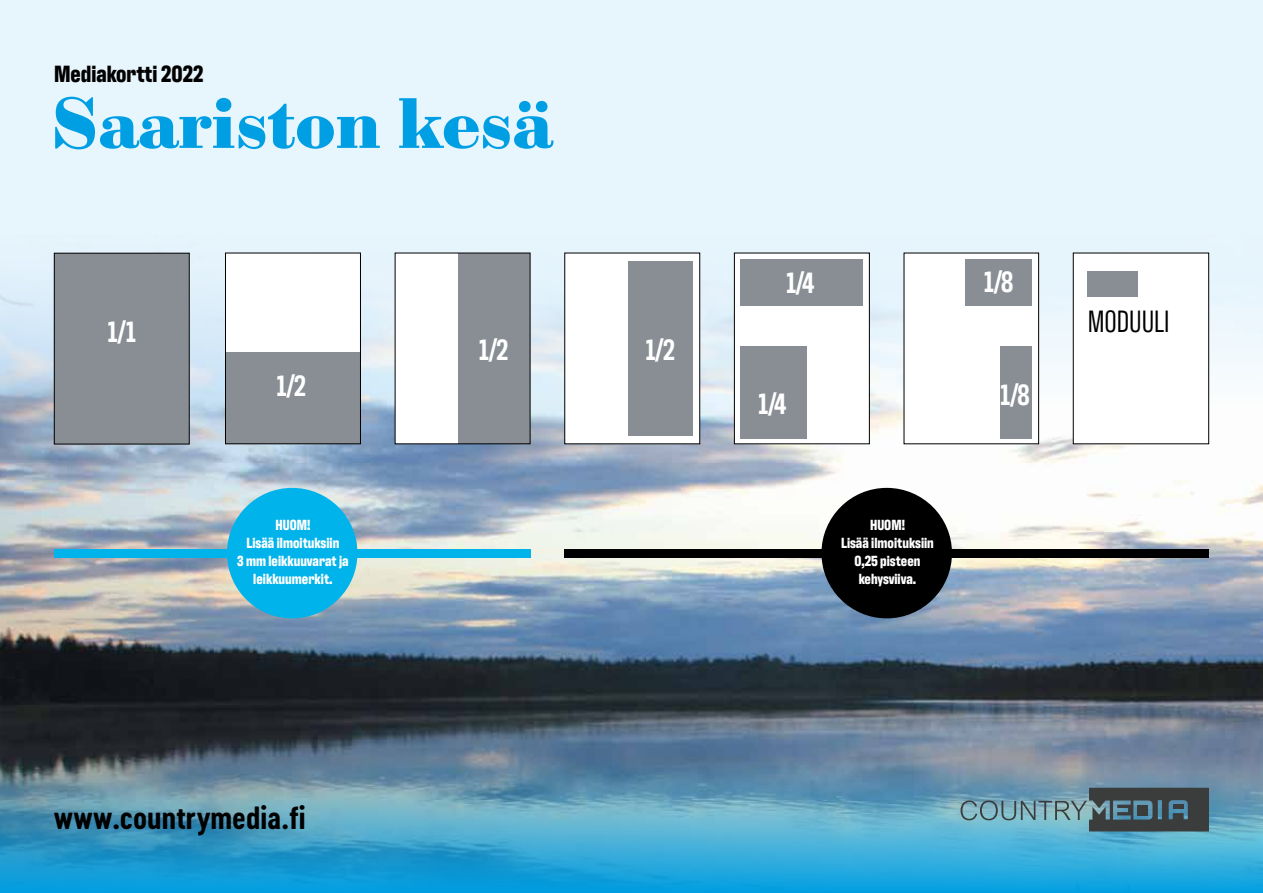
<style>
.page{position:relative;width:1263px;height:893px;background:#fff}
.page>*{position:absolute;margin:0;border:0;box-sizing:border-box;transform-origin:0 0}
.t1{font:72px "Sybarite Small";color:#009fe3}
.t2{font:31.5px "Antarctican Headline";color:#000}
.t3{font:600 30px "Antarctican Headline";color:#fff}
.t4{font:30px "Cervo Neue Bold Neue";color:#000}
.t5{font:700 24px "Antarctican Headline";color:#000}
.t6{font:700 15px/18px "Antarctican Headline";color:#fff;text-align:center}
</style>
<div class="page">
<div style="left:0;top:0;width:1263px;height:708px;background:#e7f5fd"></div>
<img style="left:0;top:252px;width:1263px;height:506px">
<svg style="left:0;top:758px;width:1263px;height:135px;background:#499dc1"></svg>
<div style="left:54px;top:253px;width:135px;height:191px;background:#888e94"></div>
<div style="left:54px;top:253px;width:136px;height:191px;border:1px solid #000"></div>
<div style="left:225px;top:253px;width:135px;height:191px;background:#fff"></div>
<div style="left:225px;top:352px;width:135px;height:92px;background:#888e94"></div>
<div style="left:225px;top:253px;width:136px;height:191px;border:1px solid #000"></div>
<div style="left:395px;top:253px;width:135px;height:191px;background:#fff"></div>
<div style="left:459px;top:253px;width:71px;height:191px;background:#888e94"></div>
<div style="left:565px;top:253px;width:135px;height:191px;background:#fff"></div>
<div style="left:628px;top:261px;width:64px;height:175px;background:#888e94"></div>
<div style="left:1073px;top:253px;width:136px;height:191px;background:#fff"></div>
<div style="left:1073px;top:253px;width:136px;height:191px;border:1px solid #000"></div>
<div style="left:1088px;top:271px;width:50px;height:26px;background:#888e94"></div>
<div style="left:734px;top:253px;width:135px;height:191px;background:#fff"></div>
<div style="left:734px;top:253px;width:136px;height:191px;border:1px solid #000"></div>
<div style="left:740px;top:346px;width:67px;height:93px;background:#888e94"></div>
<div style="left:740px;top:259px;width:123px;height:47px;background:#888e94"></div>
<div style="left:54px;top:549px;width:476px;height:8px;background:#00b3eb"></div>
<div style="left:564px;top:549px;width:645px;height:8px;background:#000"></div>
<div style="left:821px;top:488px;width:131px;height:130px;background:#000;border-radius:50%"></div>
<div style="left:227px;top:488px;width:130px;height:130px;background:#00b3eb;border-radius:50%"></div>
<svg style="left:960px;top:788px;width:249px;height:43px;background:#5b7b86"></svg>
<div style="left:904px;top:253px;width:134px;height:191px;background:#fff"></div>
<div style="left:966px;top:259px;width:66px;height:47px;background:#888e94"></div>
<div style="left:1000px;top:346px;width:32px;height:93px;background:#888e94"></div>
<h3 class="t5" style="left:54px;top:56px;width:151px">Mediakortti 2022</h3>
<h1 class="t1" style="left:51px;top:77px;width:503px">Saariston kesä</h1>
<h3 class="t3" style="left:108px;top:311px;width:29px">1/1</h3>
<h3 class="t3" style="left:277px;top:365px;width:31px">1/2</h3>
<p class="t6" style="left:237px;top:515px;width:113px">HUOM!<br>Lisää ilmoituksiin<br>3 mm leikkuuvarat ja leikkuumerkit.</p>
<h3 class="t3" style="left:479px;top:329px;width:31px">1/2</h3>
<h3 class="t3" style="left:646px;top:329px;width:31px">1/2</h3>
<h3 class="t3" style="left:786px;top:261px;width:30px">1/4</h3>
<h3 class="t3" style="left:759px;top:383px;width:30px">1/4</h3>
<p class="t6" style="left:841px;top:515px;width:94px">HUOM!<br>Lisää ilmoituksiin<br>0,25 pisteen kehysviiva.</p>
<h3 class="t3" style="left:984px;top:261px;width:31px">1/8</h3>
<h3 class="t3" style="left:1000px;top:374px;width:31px">1/8</h3>
<h2 class="t2" style="left:1088px;top:300px;width:83px">MODUULI</h2>
<h3 class="t4" style="left:54px;top:797px;width:253px">www.countrymedia.fi</h3>
</div>
